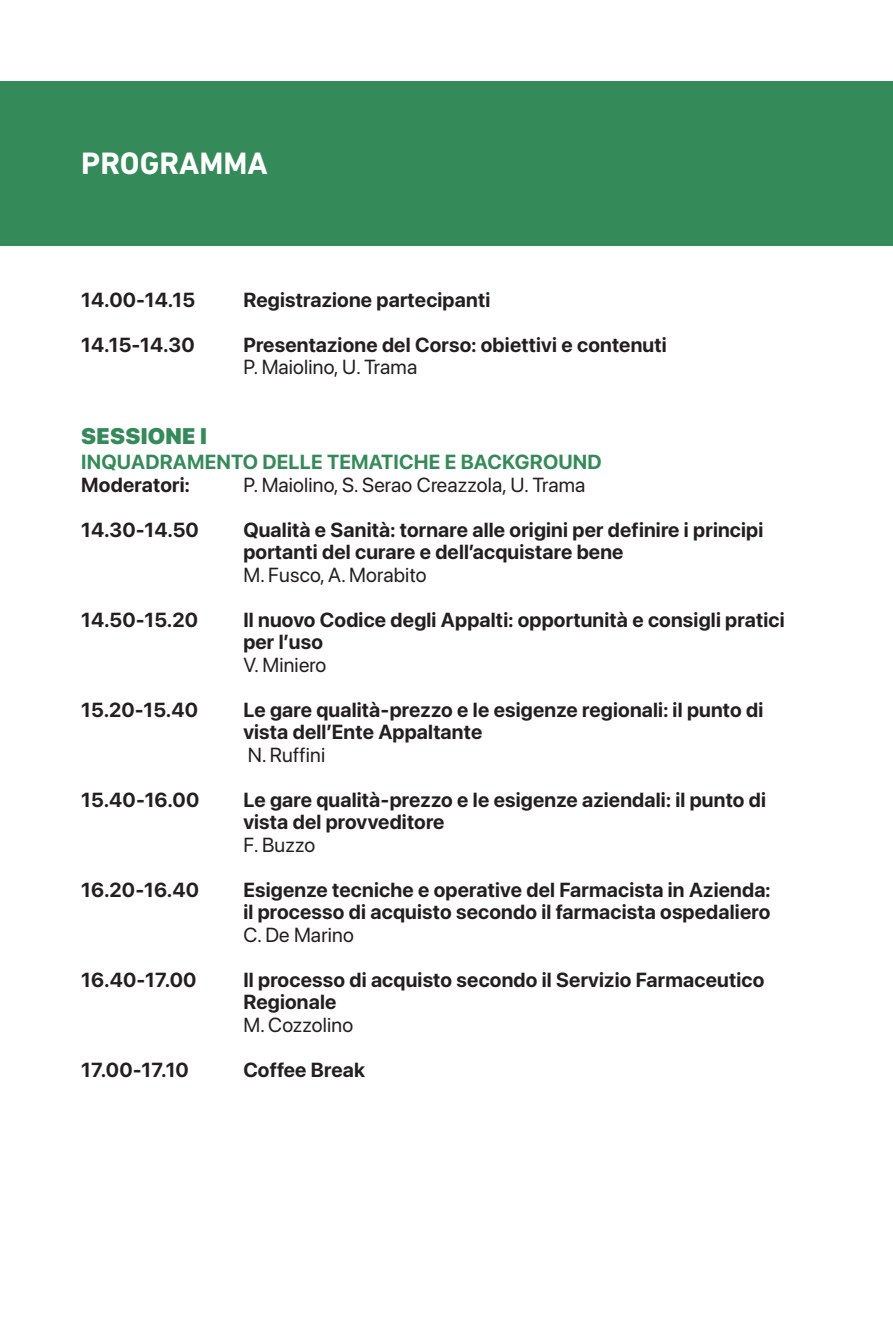
<style>
.page{position:relative;width:893px;height:1340px;background:#fff}
.page>*{position:absolute;margin:0;border:0;box-sizing:border-box;transform-origin:0 0}
.t1{font:700 31.5px "DIN Next LT Pro";color:#fff}
.t2{font:900 22.5px "SF Pro Display";letter-spacing:.01em;color:#348a58}
.t3{font:700 20.25px/22.5px "SF Pro Display";letter-spacing:.01em;color:#231f20}
.t4{font:20.25px "SF Pro Display";letter-spacing:.01em;color:#231f20}
.t5{font:700 20.25px "SF Pro Display";letter-spacing:.01em;color:#348a58}
</style>
<div class="page">
<div style="left:0;top:82px;width:893px;height:164px;background:#348a58"></div>
<p class="t1" style="left:81px;top:145px;width:188px">PROGRAMMA</p>
<p class="t3" style="left:81px;top:289px;width:115px">14.00-14.15</p>
<p class="t3" style="left:243px;top:289px;width:248px">Registrazione partecipanti</p>
<p class="t3" style="left:81px;top:334px;width:115px">14.15-14.30</p>
<p class="t3" style="left:243px;top:334px;width:425px">Presentazione del Corso: obiettivi e contenuti</p>
<p class="t4" style="left:243px;top:355px;width:175px">P. Maiolino, U. Trama</p>
<p class="t2" style="left:81px;top:423px;width:127px">SESSIONE I</p>
<p class="t5" style="left:81px;top:450px;width:522px">INQUADRAMENTO DELLE TEMATICHE E BACKGROUND</p>
<p class="t3" style="left:81px;top:473px;width:110px">Moderatori:</p>
<p class="t4" style="left:243px;top:472px;width:344px">P. Maiolino, S. Serao Creazzola, U. Trama</p>
<p class="t3" style="left:81px;top:518px;width:119px">14.30-14.50</p>
<p class="t3" style="left:243px;top:518px;width:522px">Qualità e Sanità: tornare alle origini per definire i principi portanti del curare e dell’acquistare bene</p>
<p class="t4" style="left:243px;top:562px;width:185px">M. Fusco, A. Morabito</p>
<p class="t3" style="left:81px;top:608px;width:118px">14.50-15.20</p>
<p class="t3" style="left:243px;top:608px;width:543px">Il nuovo Codice degli Appalti: opportunità e consigli pratici</p>
<p class="t3" style="left:243px;top:631px;width:81px">per l’uso</p>
<p class="t4" style="left:243px;top:652px;width:84px">V. Miniero</p>
<p class="t3" style="left:81px;top:698px;width:118px">15.20-15.40</p>
<p class="t3" style="left:243px;top:698px;width:522px">Le gare qualità-prezzo e le esigenze regionali: il punto di vista dell’Ente Appaltante</p>
<p class="t4" style="left:248px;top:742px;width:79px">N. Ruffini</p>
<p class="t3" style="left:81px;top:788px;width:120px">15.40-16.00</p>
<p class="t3" style="left:243px;top:788px;width:524px">Le gare qualità-prezzo e le esigenze aziendali: il punto di vista del provveditore</p>
<p class="t4" style="left:243px;top:832px;width:73px">F. Buzzo</p>
<p class="t3" style="left:81px;top:878px;width:119px">16.20-16.40</p>
<p class="t3" style="left:243px;top:878px;width:529px">Esigenze tecniche e operative del Farmacista in Azienda:</p>
<p class="t3" style="left:243px;top:901px;width:528px">il processo di acquisto secondo il farmacista ospedaliero</p>
<p class="t4" style="left:243px;top:922px;width:112px">C. De Marino</p>
<p class="t3" style="left:81px;top:968px;width:117px">16.40-17.00</p>
<p class="t3" style="left:243px;top:968px;width:522px">Il processo di acquisto secondo il Servizio Farmaceutico<br>Regionale</p>
<p class="t4" style="left:243px;top:1012px;width:111px">M. Cozzolino</p>
<p class="t3" style="left:81px;top:1058px;width:109px">17.00-17.10</p>
<p class="t3" style="left:243px;top:1058px;width:123px">Coffee Break</p>
</div>
